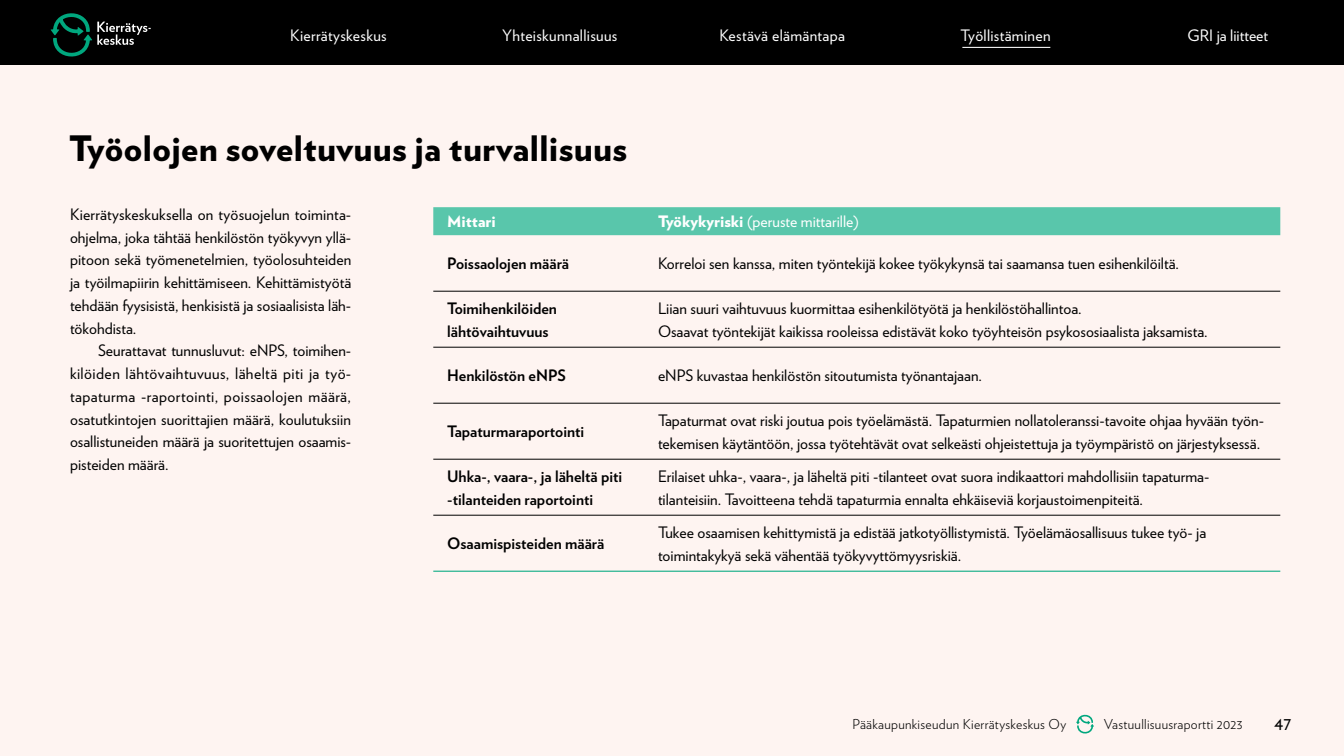
<style>
.page{position:relative;width:1344px;height:756px;background:#fff}
.page>*{position:absolute;margin:0;border:0;box-sizing:border-box;transform-origin:0 0}
.Otsikot_mukaan_sisällysluetteloon{font:900 35px "Verlag";letter-spacing:.01em;color:#000}
.t1{font:18.9px "Verlag";color:#000}
.Leipäteksti{font:15.75px/22.8px "Verlag";color:#000}
.Leipäteksti_tasapalsta{font:15.75px/22.8px "Verlag";color:#000;text-align:justify}
.Leipis_sis_tasapalsta{font:15.75px/22.8px "Verlag";color:#000;text-align:justify}
.Leipäteksti-2{font:700 15.75px/22.8px "Verlag";color:#000}
.Leipäteksti-3{font:15.75px "Verlag";letter-spacing:.02em;color:#fff}
.Leipäteksti-4{font:15.75px "Verlag";color:#fff}
.Leipäteksti-5{font:900 15.75px "Verlag";color:#fff}
.t2{font:300 13.65px "Verlag";letter-spacing:.02em;color:#000}
.s1{font-weight:900}
</style>
<div class="page">
<div style="left:0;top:65px;width:1344px;height:690px;background:#fef4f1"></div>
<svg style="left:1076px;top:714px;width:18px;height:20px"></svg>
<div style="left:0;top:0;width:1344px;height:65px;background:#000"></div>
<svg style="left:50px;top:13px;width:101px;height:44px"></svg>
<div style="left:433px;top:207px;width:847px;height:28px;background:#59c6ab"></div>
<hr style="left:433px;top:291px;width:211px;height:1px;background:#000">
<hr style="left:644px;top:291px;width:636px;height:1px;background:#000">
<hr style="left:433px;top:347px;width:211px;height:1px;background:#000">
<hr style="left:644px;top:347px;width:636px;height:1px;background:#000">
<hr style="left:433px;top:403px;width:211px;height:1px;background:#000">
<hr style="left:644px;top:403px;width:636px;height:1px;background:#000">
<hr style="left:433px;top:459px;width:211px;height:1px;background:#000">
<hr style="left:644px;top:459px;width:636px;height:1px;background:#000">
<hr style="left:433px;top:515px;width:211px;height:1px;background:#000">
<hr style="left:644px;top:515px;width:636px;height:1px;background:#000">
<hr style="left:433px;top:571px;width:211px;height:1px;background:#00a77e">
<hr style="left:644px;top:571px;width:636px;height:1px;background:#00a77e">
<hr style="left:962px;top:47px;width:88px;height:1px;background:#fff">
<p class="Leipäteksti-3" style="left:290px;top:23px;width:98px">Kierrätyskeskus</p>
<p class="Leipäteksti-3" style="left:502px;top:23px;width:117px">Yhteiskunnallisuus</p>
<p class="Leipäteksti-3" style="left:719px;top:23px;width:127px">Kestävä elämäntapa</p>
<p class="Leipäteksti-3" style="left:961px;top:23px;width:91px">Työllistäminen</p>
<p class="Leipäteksti-4" style="left:1188px;top:23px;width:82px">GRI ja liitteet</p>
<p class="Otsikot_mukaan_sisällysluetteloon" style="left:69px;top:119px;width:559px">Työolojen soveltuvuus ja turvallisuus</p>
<p class="Leipäteksti_tasapalsta" style="left:70px;top:202px;width:283px">Kierrätyskeskuksella on työsuojelun toiminta&shy;ohjelma, joka tähtää henkilöstön työkyvyn yllä&shy;pitoon sekä työmenetelmien, työolosuhteiden ja työilmapiirin kehittämiseen. Kehittämistyötä tehdään fyysisistä, henkisistä ja sosiaalisista läh&shy;tökohdista.</p>
<p class="Leipis_sis_tasapalsta" style="left:70px;top:338px;width:283px;text-indent:28px">Seurattavat tunnusluvut: eNPS, toimihen&shy;kilöiden lähtövaihtuvuus, läheltä piti ja työ&shy;tapaturma -raportointi, poissaolojen määrä, osatutkintojen suorittajien määrä, koulutuksiin osallistuneiden määrä ja suoritettujen osaamis&shy;pisteiden määrä.</p>
<p class="Leipäteksti-5" style="left:447px;top:209px;width:50px">Mittari</p>
<p class="Leipäteksti-4" style="left:658px;top:210px;width:202px"><span class="s1">Työkykyriski</span> (peruste mittarille)</p>
<p class="Leipäteksti-2" style="left:447px;top:252px;width:123px">Poissaolojen määrä</p>
<p class="Leipäteksti" style="left:658px;top:252px;width:523px">Korreloi sen kanssa, miten työntekijä kokee työkykynsä tai saamansa tuen esihenkilöiltä.</p>
<p class="Leipäteksti-2" style="left:447px;top:296px;width:111px">Toimihenkilöiden lähtövaihtuvuus</p>
<p class="Leipäteksti" style="left:658px;top:296px;width:551px">Liian suuri vaihtuvuus kuormittaa esihenkilötyötä ja henkilöstöhallintoa.<br>Osaavat työntekijät kaikissa rooleissa edistävät koko työyhteisön psykososiaalista jaksamista.</p>
<p class="Leipäteksti-2" style="left:447px;top:364px;width:120px">Henkilöstön eNPS</p>
<p class="Leipäteksti" style="left:658px;top:364px;width:326px">eNPS kuvastaa henkilöstön sitoutumista työnantajaan.</p>
<p class="Leipäteksti-2" style="left:447px;top:420px;width:138px">Tapaturmaraportointi</p>
<p class="Leipäteksti" style="left:658px;top:408px;width:608px">Tapaturmat ovat riski joutua pois työelämästä. Tapaturmien nollatoleranssi-tavoite ohjaa hyvään työn&shy;tekemisen käytäntöön, jossa työtehtävät ovat selkeästi ohjeistettuja ja työympäristö on järjestyksessä.</p>
<p class="Leipäteksti-2" style="left:447px;top:464px;width:177px">Uhka-, vaara-, ja läheltä piti -tilanteiden raportointi</p>
<p class="Leipäteksti" style="left:658px;top:464px;width:553px">Erilaiset uhka-, vaara-, ja läheltä piti -tilanteet ovat suora indikaattori mahdollisiin tapaturma&shy;tilanteisiin. Tavoitteena tehdä tapaturmia ennalta ehkäiseviä korjaustoimenpiteitä.</p>
<p class="Leipäteksti-2" style="left:447px;top:532px;width:158px">Osaamispisteiden määrä</p>
<p class="Leipäteksti" style="left:658px;top:520px;width:550px">Tukee osaamisen kehittymistä ja edistää jatkotyöllistymistä. Työelämäosallisuus tukee työ- ja toimintakykyä sekä vähentää työkyvyttömyysriskiä.</p>
<p class="t2" style="left:853px;top:714px;width:215px">Pääkaupunkiseudun Kierrätyskeskus Oy</p>
<p class="t2" style="left:1104px;top:714px;width:140px">Vastuullisuusraportti 2023</p>
<p class="t1" style="left:1274px;top:709px;width:19px">47</p>
</div>
